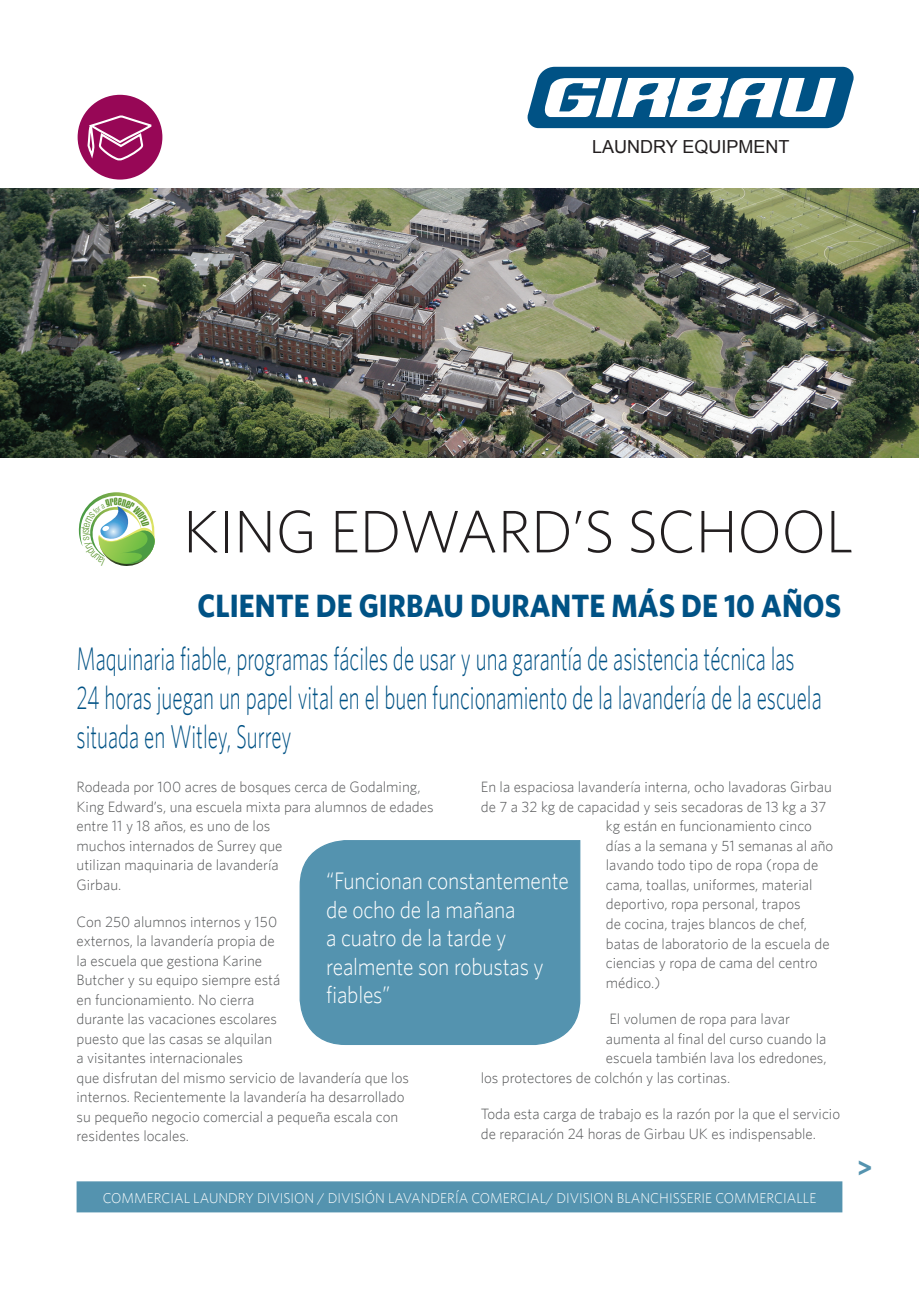
<style>
.page{position:relative;width:919px;height:1289px;background:#fff}
.page>*{position:absolute;margin:0;border:0;box-sizing:border-box;transform-origin:0 0}
.t1{font:300 60px "Whitney";letter-spacing:-.01em;color:#231f20}
.t2{font:300 32.7px/39.3px "Whitney";color:#005285;scale:.64 1}
.t3{font:700 32.4px "Whitney";color:#005285;scale:.91 1}
.t4{font:700 27px "Whitney";color:#5493af}
.t5{font:300 24px/28.5px "Whitney";letter-spacing:-.01em;color:#fff;scale:.9 1}
.t6{font:18px "Arial";color:#231f20}
.gotham1{font:300 15px/19.5px "Whitney";color:#545557}
.t7{font:300 14.25px "Whitney";color:#fff}
.t8{font:10.95px "House Gothic Bold Alt Caps";color:#5c9731}
</style>
<div class="page">
<div style="left:299px;top:840px;width:282px;height:205px;background:#5493af"></div>
<img style="left:0;top:188px;width:918px;height:269px">
<div style="left:77px;top:1181px;width:765px;height:31px;background:#5493af;border:2px solid #5493af"></div>
<svg style="left:527px;top:67px;width:326px;height:61px"></svg>
<div style="left:78px;top:95px;width:84px;height:84px;background:#970756;border-radius:50%"></div>
<svg style="left:86px;top:115px;width:66px;height:49px"></svg>
<svg style="left:78px;top:492px;width:77px;height:74px"></svg>
<p class="t6" style="left:592px;top:135px;width:199px">LAUNDRY EQUIPMENT</p>
<p class="t8" style="left:114px;top:495px;width:5px">e</p>
<p class="t1" style="left:183px;top:496px;width:672px">KING EDWARD’S SCHOOL</p>
<p class="t3" style="left:198px;top:586px;width:708px">CLIENTE DE GIRBAU DURANTE MÁS DE 10 AÑOS</p>
<p class="t2" style="left:77px;top:638px;width:1165px">Maquinaria fiable, programas fáciles de usar y una garantía de asistencia técnica las<br>24 horas juegan un papel vital en el buen funcionamiento de la lavandería de la escuela situada en Witley, Surrey</p>
<p class="gotham1" style="left:77px;top:777px;width:358px">Rodeada por 100 acres de bosques cerca de Godalming, King Edward’s, una escuela mixta para alumnos de edades entre 11 y 18 años, es uno de los<br>muchos internados de Surrey que<br>utilizan maquinaria de lavandería<br>Girbau.</p>
<p class="gotham1" style="left:77px;top:911px;width:334px">Con 250 alumnos internos y 150<br>externos, la lavandería propia de<br>la escuela que gestiona Karine<br>Butcher y su equipo siempre está<br>en funcionamiento. No cierra<br>durante las vacaciones escolares<br>puesto que las casas se alquilan<br>a visitantes internacionales<br>que disfrutan del mismo servicio de lavandería que los internos. Recientemente la lavandería ha desarrollado su pequeño negocio comercial a pequeña escala con residentes locales.</p>
<p class="gotham1" style="left:480px;top:777px;width:352px">En la espaciosa lavandería interna, ocho lavadoras Girbau</p>
<p class="gotham1" style="left:480px;top:796px;width:347px">de 7 a 32 kg de capacidad y seis secadoras de 13 kg a 37</p>
<p class="gotham1" style="left:606px;top:816px;width:207px">kg están en funcionamiento cinco</p>
<p class="gotham1" style="left:606px;top:835px;width:229px">días a la semana y 51 semanas al año</p>
<p class="gotham1" style="left:606px;top:855px;width:214px">lavando todo tipo de ropa (ropa de</p>
<p class="gotham1" style="left:606px;top:874px;width:208px">cama, toallas, uniformes, material</p>
<p class="gotham1" style="left:606px;top:894px;width:196px">deportivo, ropa personal, trapos</p>
<p class="gotham1" style="left:606px;top:913px;width:203px">de cocina, trajes blancos de chef,</p>
<p class="gotham1" style="left:606px;top:933px;width:225px">batas de laboratorio de la escuela de</p>
<p class="gotham1" style="left:606px;top:952px;width:213px">ciencias y ropa de cama del centro</p>
<p class="gotham1" style="left:606px;top:972px;width:56px">médico.)</p>
<p class="gotham1" style="left:609px;top:1008px;width:182px">El volumen de ropa para lavar</p>
<p class="gotham1" style="left:606px;top:1028px;width:222px">aumenta al final del curso cuando la</p>
<p class="gotham1" style="left:606px;top:1047px;width:222px">escuela también lava los edredones,</p>
<p class="gotham1" style="left:480px;top:1067px;width:251px">los protectores de colchón y las cortinas.</p>
<p class="gotham1" style="left:480px;top:1103px;width:361px">Toda esta carga de trabajo es la razón por la que el servicio de reparación 24 horas de Girbau UK es indispensable.</p>
<p class="t5" style="left:326px;top:866px;width:271px">“Funcionan constantemente de ocho de la mañana<br>a cuatro de la tarde y realmente son robustas y fiables”</p>
<p class="t7" style="left:103px;top:1189px;width:715px">COMMERCIAL LAUNDRY DIVISION / DIVISIÓN LAVANDERÍA COMERCIAL/ DIVISION BLANCHISSERIE COMMERCIALLE</p>
<p class="t4" style="left:857px;top:1151px;width:17px">&gt;</p>
</div>
